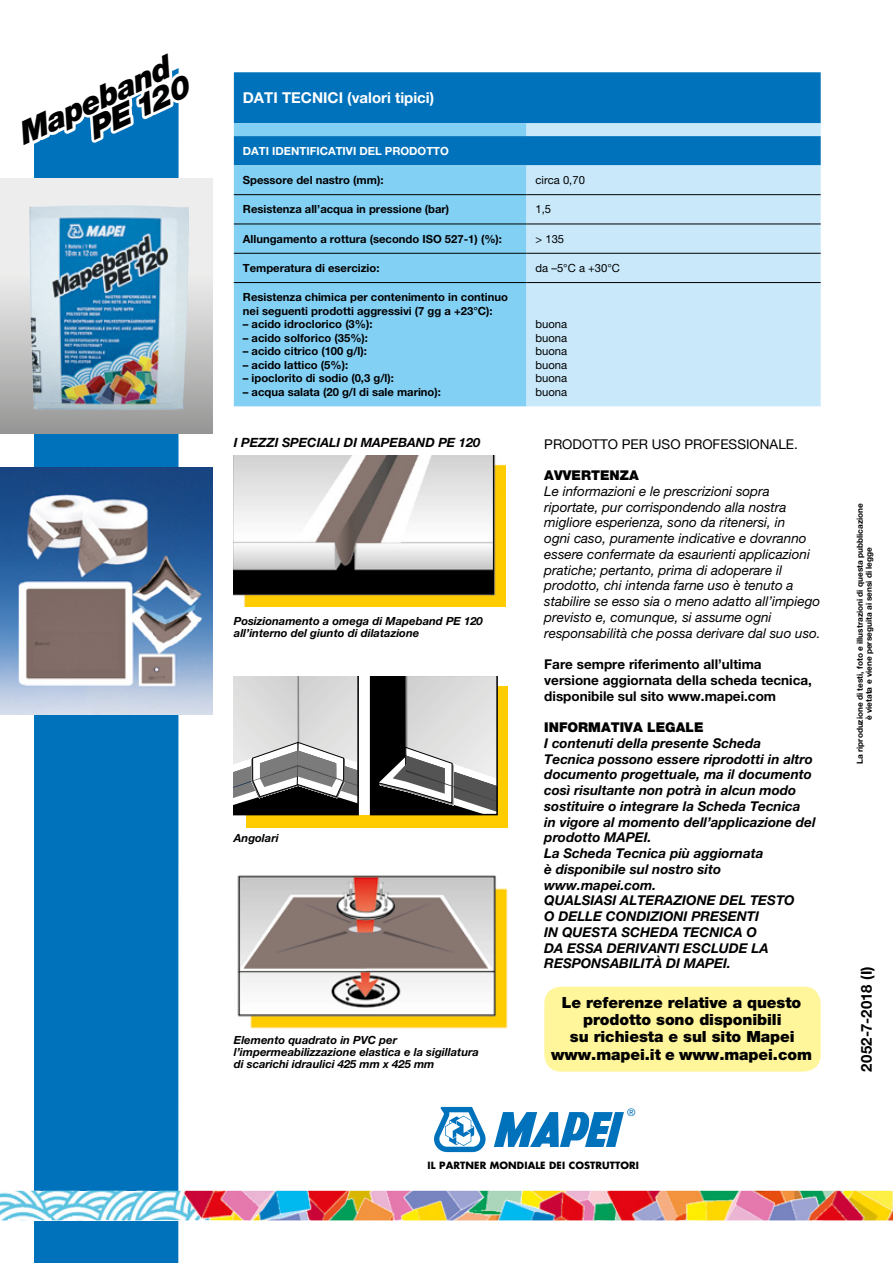
<style>
.page{position:relative;width:893px;height:1263px;background:#fff}
.page>*{position:absolute;margin:0;border:0;box-sizing:border-box;transform-origin:0 0}
.t1{font:italic 900 31.05px/24.8px "Helvetica Neue LTW1 G";color:#000}
.t2{font:900 15.45px/17.2px "Helvetica Neue LTW1 G";letter-spacing:-.005em;color:#000;text-align:center}
.t3{font:700 15px "Helvetica Neue LTW1 G";color:#fff}
.t4{font:700 15px "Helvetica Neue LTW1 G";letter-spacing:.02em;color:#000}
.t5{font:italic 700 13.5px/15.8px "Helvetica Neue LTW1 G";color:#000}
.t6{font:italic 13.5px/15.8px "Helvetica Neue LTW1 G";color:#000}
.t7{font:700 13.5px/15.8px "Helvetica Neue LTW1 G";color:#000}
.t8{font:13.5px "Helvetica Neue LTW1 G";color:#000}
.t9{font:900 13.5px "Helvetica Neue LTW1 G";color:#000}
.t10{font:italic 700 12.75px "Helvetica Neue LTW1 G";color:#000}
.t11{font:700 11.25px/13.5px "Helvetica Neue LTW1 G";color:#000}
.t12{font:italic 700 11.25px/12px "Helvetica Neue LTW1 G";color:#000}
.t13{font:11.25px/13.5px "Helvetica Neue LTW1 G";color:#000;text-align:justify}
.t14{font:700 11.25px "Helvetica Neue LTW1 G";color:#fff}
.t15{font:10.5px "Helvetica Neue LTW1 G";color:#0072bb}
.t16{font:700 9.75px "Futura";letter-spacing:.01em;color:#000}
.t17{font:700 8.25px/9px "Helvetica Neue LTW1 G";color:#000;text-align:center}
</style>
<div class="page">
<div style="left:34px;top:434px;width:145px;height:829px;background:#0072bb"></div>
<img style="left:0;top:1191px;width:893px;height:29px">
<svg style="left:494px;top:1112px;width:130px;height:35px"></svg>
<svg style="left:434px;top:1107px;width:52px;height:45px"></svg>
<div style="left:544px;top:986px;width:277px;height:85px;background:#fff69b;border-radius:17px"></div>
<div style="left:234px;top:72px;width:587px;height:51px;background:#0072bb"></div>
<svg style="left:234px;top:123px;width:292px;height:283px;background:#75c5ee"></svg>
<svg style="left:526px;top:123px;width:295px;height:283px;background:#b3dbf3"></svg>
<hr style="left:234px;top:194px;width:292px;height:1px;background:#000">
<hr style="left:526px;top:194px;width:295px;height:1px;background:#000">
<hr style="left:234px;top:224px;width:292px;height:1px;background:#000">
<hr style="left:526px;top:224px;width:295px;height:1px;background:#000">
<hr style="left:234px;top:253px;width:292px;height:1px;background:#000">
<hr style="left:526px;top:253px;width:295px;height:1px;background:#000">
<hr style="left:234px;top:282px;width:292px;height:1px;background:#000">
<hr style="left:526px;top:282px;width:295px;height:1px;background:#000">
<img style="left:234px;top:455px;width:271px;height:151px">
<img style="left:237px;top:875px;width:271px;height:154px">
<div style="left:234px;top:676px;width:276px;height:153px;background:linear-gradient(to bottom,#fff,#fff)"></div>
<div style="left:246px;top:686px;width:261px;height:142px;background:#fc0"></div>
<div style="left:246px;top:686px;width:150px;height:128px;background:#fff"></div>
<svg style="left:370px;top:676px;width:128px;height:139px;background:#878787"></svg>
<svg style="left:234px;top:676px;width:125px;height:139px;background:#aaa"></svg>
<svg style="left:16px;top:68px;width:182px;height:111px"></svg>
<img style="left:0;top:468px;width:213px;height:246px">
<svg style="left:0;top:179px;width:213px;height:255px;background:#cdcdcd"></svg>
<img style="left:29px;top:205px;width:160px;height:205px">
<h1 class="t1" style="left:75px;top:97px;width:109px;text-indent:-66px;rotate:-25deg">Mapeband<br>PE 120</h1>
<p class="t3" style="left:243px;top:89px;width:193px">DATI TECNICI (valori tipici)</p>
<p class="t14" style="left:243px;top:144px;width:207px">DATI IDENTIFICATIVI DEL PRODOTTO</p>
<p class="t11" style="left:243px;top:173px;width:142px">Spessore del nastro (mm):</p>
<p class="t13" style="left:535px;top:173px;width:51px">circa 0,70</p>
<p class="t11" style="left:243px;top:202px;width:208px">Resistenza all’acqua in pressione (bar)</p>
<p class="t13" style="left:535px;top:202px;width:17px">1,5</p>
<p class="t11" style="left:243px;top:232px;width:261px">Allungamento a rottura (secondo ISO 527-1) (%):</p>
<p class="t13" style="left:535px;top:232px;width:30px">&gt; 135</p>
<p class="t11" style="left:243px;top:261px;width:138px">Temperatura di esercizio:</p>
<p class="t13" style="left:535px;top:261px;width:86px">da –5°C a +30°C</p>
<p class="t11" style="left:243px;top:290px;width:267px">Resistenza chimica per contenimento in continuo nei seguenti prodotti aggressivi (7 gg a +23°C):</p>
<p class="t11" style="left:243px;top:317px;width:131px">– acido idroclorico (3%):</p>
<p class="t11" style="left:243px;top:331px;width:127px">– acido solforico (35%):</p>
<p class="t11" style="left:243px;top:344px;width:126px">– acido citrico (100 g/l):</p>
<p class="t11" style="left:243px;top:358px;width:107px">– acido lattico (5%):</p>
<p class="t11" style="left:243px;top:371px;width:152px">– ipoclorito di sodio (0,3 g/l):</p>
<p class="t11" style="left:243px;top:385px;width:200px">– acqua salata (20 g/l di sale marino):</p>
<p class="t13" style="left:535px;top:317px;width:33px">buona buona buona buona buona buona</p>
<p class="t10" style="left:234px;top:435px;width:248px">I PEZZI SPECIALI DI MAPEBAND PE 120</p>
<p class="t12" style="left:234px;top:614px;width:251px">Posizionamento a omega di Mapeband PE 120 all’interno del giunto di dilatazione</p>
<p class="t12" style="left:234px;top:831px;width:46px">Angolari</p>
<p class="t12" style="left:234px;top:1033px;width:247px">Elemento quadrato in PVC per l’impermeabilizzazione elastica e la sigillatura di scarichi idraulici 425 mm x 425 mm</p>
<p class="t8" style="left:544px;top:435px;width:255px">PRODOTTO PER USO PROFESSIONALE.</p>
<p class="t9" style="left:544px;top:467px;width:96px">AVVERTENZA</p>
<p class="t6" style="left:544px;top:483px;width:278px">Le informazioni e le prescrizioni sopra riportate, pur corrispondendo alla nostra migliore esperienza, sono da ritenersi, in<br>ogni caso, puramente indicative e dovranno essere confermate da esaurienti applicazioni pratiche; pertanto, prima di adoperare il prodotto, chi intenda farne uso è tenuto a stabilire se esso sia o meno adatto all’impiego previsto e, comunque, si assume ogni responsabilità che possa derivare dal suo uso.</p>
<p class="t7" style="left:544px;top:656px;width:269px">Fare sempre riferimento all’ultima versione aggiornata della scheda tecnica, disponibile sul sito www.mapei.com</p>
<p class="t9" style="left:544px;top:719px;width:161px">INFORMATIVA LEGALE</p>
<p class="t5" style="left:544px;top:735px;width:273px">I contenuti della presente Scheda<br>Tecnica possono essere riprodotti in altro documento progettuale, ma il documento così risultante non potrà in alcun modo sostituire o integrare la Scheda Tecnica in vigore al momento dell’applicazione del prodotto MAPEI.<br>La Scheda Tecnica più aggiornata<br>è disponibile sul nostro sito www.mapei.com.<br>QUALSIASI ALTERAZIONE DEL TESTO<br>O DELLE CONDIZIONI PRESENTI<br>IN QUESTA SCHEDA TECNICA O<br>DA ESSA DERIVANTI ESCLUDE LA<br>RESPONSABILITÀ DI MAPEI.</p>
<p class="t2" style="left:551px;top:994px;width:262px">Le referenze relative a questo prodotto sono disponibili<br>su richiesta e sul sito Mapei www.mapei.it e www.mapei.com</p>
<p class="t15" style="left:627px;top:1106px;width:10px">®</p>
<p class="t16" style="left:428px;top:1159px;width:213px">IL PARTNER MONDIALE DEI COSTRUTTORI</p>
<p class="t17" style="left:855px;top:764px;width:262px;rotate:-90deg">La riproduzione di testi, foto e illustrazioni di questa pubblicazione è vietata e viene perseguita ai sensi di legge</p>
<p class="t4" style="left:857px;top:1071px;width:107px;rotate:-90deg">2052-7-2018 (I)</p>
</div>
